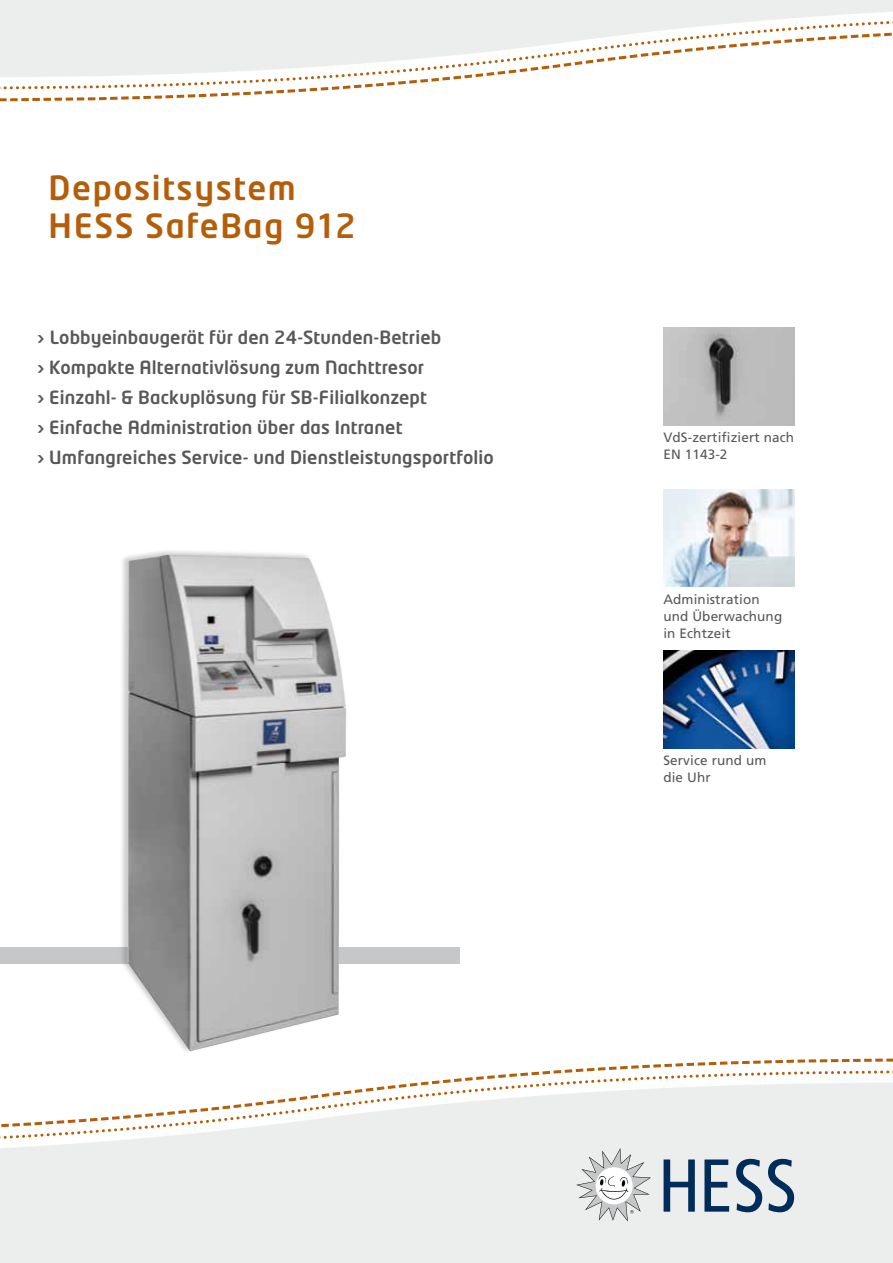
<style>
.page{position:relative;width:893px;height:1263px;background:#fff}
.page>*{position:absolute;margin:0;border:0;box-sizing:border-box;transform-origin:0 0}
.t1{font:500 33px/38.2px "Neo Tech";letter-spacing:.05em;color:#b45e0a}
.t2{font:500 18px/29.7px "Neo Tech";letter-spacing:.01em;color:#58585a}
.t3{font:13.5px/17px "Frutiger";letter-spacing:.01em;color:#58585a}
</style>
<div class="page">
<div style="left:0;top:1234px;width:893px;height:29px;background:#eceded"></div>
<div style="left:0;top:1222px;width:893px;height:12px;background:#eceded"></div>
<svg style="left:0;top:1059px;width:893px;height:163px"></svg>
<svg style="left:0;top:0;width:893px;height:101px"></svg>
<svg style="left:664px;top:1159px;width:31px;height:53px"></svg>
<svg style="left:704px;top:1159px;width:25px;height:53px"></svg>
<svg style="left:736px;top:1159px;width:26px;height:53px"></svg>
<svg style="left:768px;top:1159px;width:26px;height:53px"></svg>
<svg style="left:576px;top:1148px;width:75px;height:73px"></svg>
<img style="left:663px;top:327px;width:131px;height:98px">
<img style="left:663px;top:489px;width:131px;height:98px">
<img style="left:663px;top:651px;width:131px;height:97px">
<div style="left:0;top:947px;width:459px;height:17px;background:#c6c7c8"></div>
<div style="left:120px;top:548px;width:227px;height:506px;background:#58585a;opacity:.3"></div>
<img style="left:128px;top:554px;width:218px;height:497px">
<h1 class="t1" style="left:49px;top:168px;width:309px">Depositsystem<br>HESS SafeBag 912</h1>
<p class="t2" style="left:37px;top:323px;width:458px">› Lobbyeinbaugerät für den 24-Stunden-Betrieb<br>› Kompakte Alternativlösung zum Nachttresor<br>› Einzahl- &amp; Backuplösung für SB-Filialkonzept<br>› Einfache Administration über das Intranet<br>› Umfangreiches Service- und Dienstleistungsportfolio</p>
<p class="t3" style="left:663px;top:429px;width:132px">VdS-zertifiziert nach<br>EN 1143-2</p>
<p class="t3" style="left:663px;top:590px;width:120px">Administration und Überwachung in Echtzeit</p>
<p class="t3" style="left:663px;top:752px;width:105px">Service rund um die Uhr</p>
</div>
